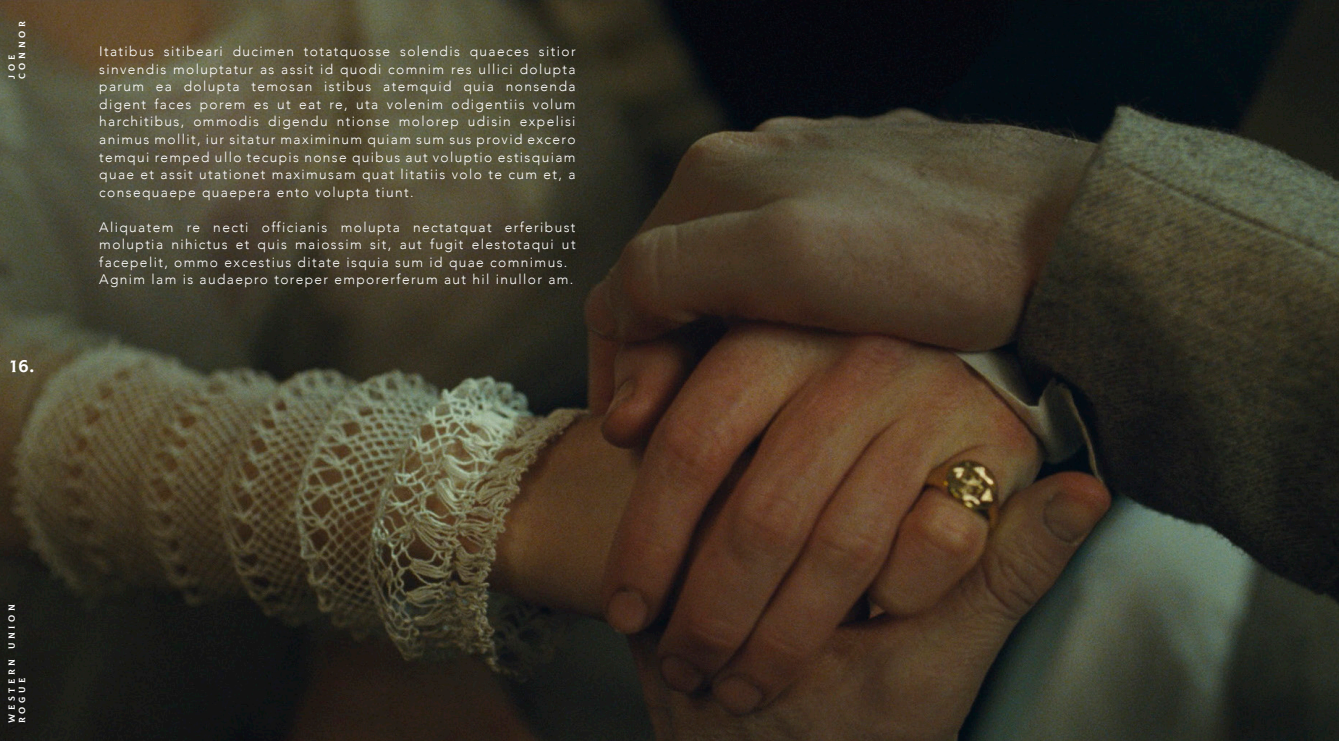
<style>
.page{position:relative;width:1339px;height:741px;background:#fff}
.page>*{position:absolute;margin:0;border:0;box-sizing:border-box;transform-origin:0 0}
.t1{font:17.5px "Colus";color:#fff}
.t2{font:300 13.75px/17.5px "Avenir";letter-spacing:.1em;color:#fff;text-align:justify}
.t3{font:8.75px "Colus";letter-spacing:.42em;color:#fff}
</style>
<div class="page">
<img style="left:0;top:0;width:1339px;height:740px">
<p class="t3" style="left:16px;top:79px;width:60px;rotate:-90deg">CONNOR</p>
<p class="t3" style="left:5px;top:79px;width:25px;rotate:-90deg">JOE</p>
<p class="t1" style="left:10px;top:352px;width:25px">16.</p>
<p class="t2" style="left:99px;top:43px;width:478px">Itatibus sitibeari ducimen totatquosse solendis quaeces sitior sinvendis moluptatur as assit id quodi comnim res ullici dolupta parum ea dolupta temosan istibus atemquid quia nonsenda digent faces porem es ut eat re, uta volenim odigentiis volum harchitibus, ommodis digendu ntionse molorep udisin expelisi animus mollit, iur sitatur maximinum quiam sum sus provid excero temqui remped ullo tecupis nonse quibus aut voluptio estisquiam quae et assit utationet maximusam quat litatiis volo te cum et, a consequaepe quaepera ento volupta tiunt.</p>
<p class="t2" style="left:99px;top:218px;width:478px">Aliquatem re necti officianis molupta nectatquat erferibust moluptia nihictus et quis maiossim sit, aut fugit elestotaqui ut facepelit, ommo excestius ditate isquia sum id quae comnimus.</p>
<p class="t2" style="left:99px;top:270px;width:476px">Agnim lam is audaepro toreper emporerferum aut hil inullor am.</p>
<p class="t3" style="left:5px;top:722px;width:121px;rotate:-90deg">WESTERN UNION</p>
<p class="t3" style="left:16px;top:722px;width:47px;rotate:-90deg">ROGUE</p>
</div>
